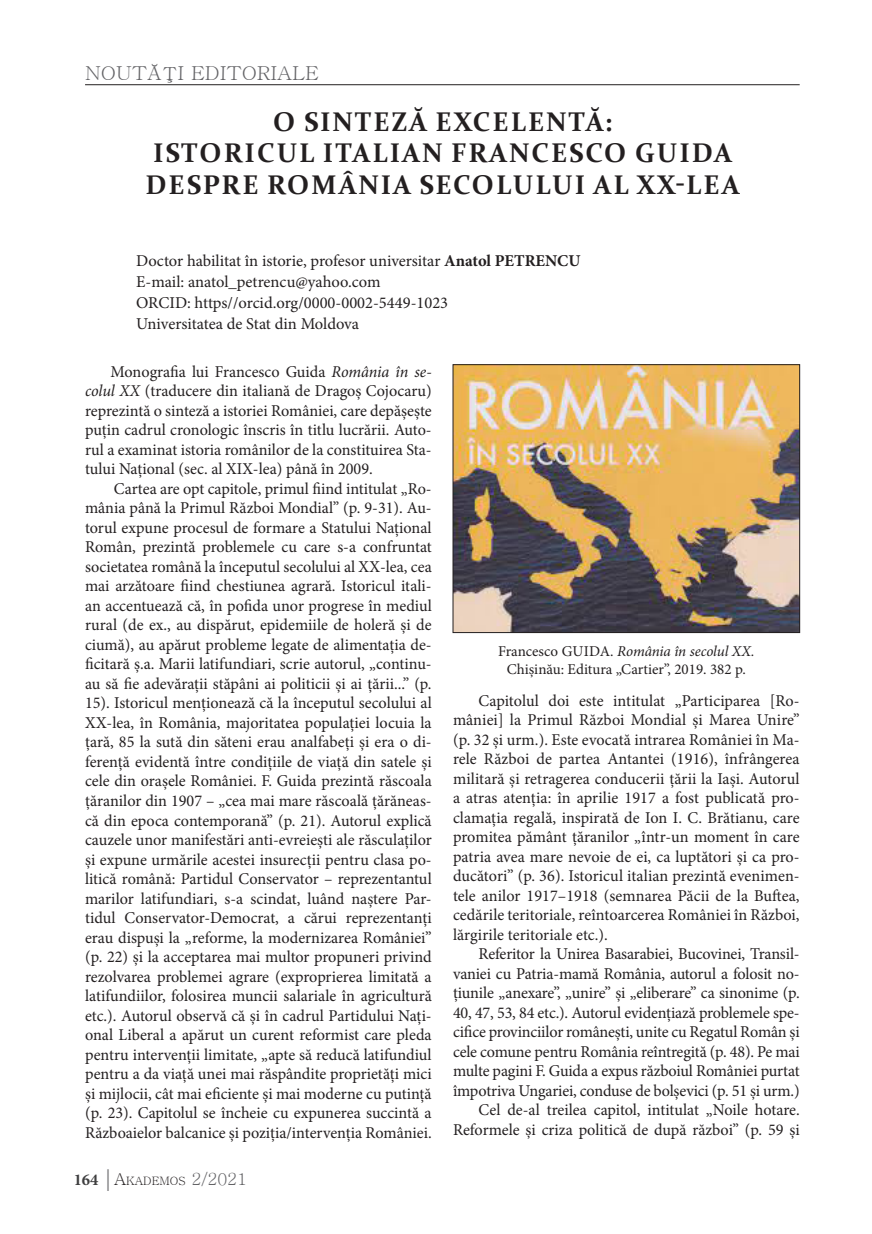
<style>
.page{position:relative;width:872px;height:1234px;background:#fff}
.page>*{position:absolute;margin:0;border:0;box-sizing:border-box;transform-origin:0 0}
.titluri{font:700 27px/31.5px "Constantia";letter-spacing:.07em;color:#231f20;text-align:center}
.t1{font:19.2px "Batang";color:#636366;scale:1.06 1}
.Text_de_baza{font:16.5px/19.5px "Minion Pro";color:#231f20;text-align:justify}
.Autor{font:16.5px "Minion Pro";color:#231f20}
.t2{font:15px "Minion Pro";color:#231f20}
.t3{font:italic 15px "Minion Pro";letter-spacing:-.005em;color:#231f20}
.t4{font:11.55px "Batang";color:#231f20}
.s1{font-weight:700}
.s2{font-style:italic}
.s3{font-style:normal}
.s4{font-family:"Minion Pro";font-weight:700;font-size:16.5px;color:#3e3e3f}
.s5{font-family:"Garamond";font-size:24px;color:#636366}
.s6{font-size:16.5px}
.s7{font-size:16.5px;color:#636366}
</style>
<div class="page">
<hr style="left:85px;top:84px;width:714px;height:1px;background:#231f20">
<img style="left:455px;top:366px;width:343px;height:264px">
<div style="left:453px;top:364px;width:347px;height:268px;border:1px solid #231f20"></div>
<p class="t1" style="left:85px;top:64px;width:222px">NOUTĂŢI EDITORIALE</p>
<p class="titluri" style="left:145px;top:105px;width:596px">O SINTEZĂ EXCELENTĂ:<br>ISTORICUL ITALIAN FRANCESCO GUIDA<br>DESPRE ROMÂNIA SECOLULUI AL XX-LEA</p>
<p class="Autor" style="left:136px;top:250px;width:446px">Doctor habilitat în istorie, profesor universitar <span class="s1">Anatol PETRENCU</span></p>
<p class="Autor" style="left:136px;top:271px;width:246px">E-mail: anatol_petrencu@yahoo.com</p>
<p class="Autor" style="left:136px;top:292px;width:314px">ORCID: https//orcid.org/0000-0002-5449-1023</p>
<p class="Autor" style="left:136px;top:313px;width:224px">Universitatea de Stat din Moldova</p>
<p class="Text_de_baza" style="left:85px;top:361px;width:348px;text-indent:26px">Monografia lui Francesco Guida <span class="s2">România în se&shy;colul XX</span> (traducere din italiană de Dragoș Cojocaru) reprezintă o sinteză a istoriei României, care depășește puțin cadrul cronologic înscris în titlu lucrării. Auto&shy;rul a examinat istoria românilor de la constituirea Sta&shy;tului Național (sec. al XIX-lea) până în 2009.</p>
<p class="Text_de_baza" style="left:85px;top:478px;width:348px;text-indent:29px">Cartea are opt capitole, primul fiind intitulat „Ro&shy;mânia până la Primul Război Mondial” (p. 9-31). Au&shy;torul expune procesul de formare a Statului Național Român, prezintă problemele cu care s-a confruntat societatea română la începutul secolului al XX-lea, cea mai arzătoare fiind chestiunea agrară. Istoricul itali&shy;an accentuează că, în pofida unor progrese în mediul rural (de ex., au dispărut, epidemiile de holeră și de ciumă), au apărut probleme legate de alimentația de&shy;ficitară ș.a. Marii latifundiari, scrie autorul, „continu&shy;au să fie adevărații stăpâni ai politicii și ai țării...” (p.<br>15). Istoricul menționează că la începutul secolului al XX-lea, în România, majoritatea populației locuia la țară, 85 la sută din săteni erau analfabeți și era o di&shy;ferență evidentă între condițiile de viață din satele și cele din orașele României. F. Guida prezintă răscoala țăranilor din 1907 – „cea mai mare răscoală țărăneas&shy;că din epoca contemporană” (p. 21). Autorul explică cauzele unor manifestări anti-evreiești ale răsculaților și expune urmările acestei insurecții pentru clasa po&shy;litică română: Partidul Conservator – reprezentantul marilor latifundiari, s-a scindat, luând naștere Par&shy;tidul Conservator-Democrat, a cărui reprezentanți erau dispuși la „reforme, la modernizarea României” (p. 22) și la acceptarea mai multor propuneri privind rezolvarea problemei agrare (exproprierea limitată a latifundiilor, folosirea muncii salariale în agricultură etc.). Autorul observă că și în cadrul Partidului Nați&shy;onal Liberal a apărut un curent reformist care pleda pentru intervenții limitate, „apte să reducă latifundiul pentru a da viață unei mai răspândite proprietăți mici și mijlocii, cât mai eficiente și mai moderne cu putință (p. 23). Capitolul se încheie cu expunerea succintă a Războaielor balcanice și poziția/intervenția României.</p>
<p class="t3" style="left:498px;top:640px;width:258px"><span class="s3">Francesco GUIDA.</span> România în secolul XX.</p>
<p class="t2" style="left:507px;top:658px;width:241px">Chișinău: Editura „Cartier”, 2019. 382 p.</p>
<p class="Text_de_baza" style="left:453px;top:690px;width:348px;text-indent:26px">Capitolul doi este intitulat „Participarea [Ro&shy;mâniei] la Primul Război Mondial și Marea Unire” (p. 32 și urm.). Este evocată intrarea României în Ma&shy;rele Război de partea Antantei (1916), înfrângerea militară și retragerea conducerii țării la Iași. Autorul a atras atenția: în aprilie 1917 a fost publicată pro&shy;clamația regală, inspirată de Ion I. C. Brătianu, care promitea pământ țăranilor „într-un moment în care patria avea mare nevoie de ei, ca luptători și ca pro&shy;ducători” (p. 36). Istoricul italian prezintă evenimen&shy;tele anilor 1917–1918 (semnarea Păcii de la Buftea, cedările teritoriale, reîntoarcerea României în Război, lărgirile teritoriale etc.).</p>
<p class="Text_de_baza" style="left:453px;top:944px;width:348px;text-indent:26px">Referitor la Unirea Basarabiei, Bucovinei, Transil&shy;vaniei cu Patria-mamă România, autorul a folosit no&shy;țiunile „anexare”, „unire” și „eliberare” ca sinonime (p.<br>40, 47, 53, 84 etc.). Autorul evidențiază problemele spe&shy;cifice provinciilor românești, unite cu Regatul Român și cele comune pentru România reîntregită (p. 48). Pe mai multe pagini F. Guida a expus războiul României purtat împotriva Ungariei, conduse de bolșevici (p. 51 și urm.)</p>
<p class="Text_de_baza" style="left:453px;top:1100px;width:348px;text-align:right">Cel de-al treilea capitol, intitulat „Noile hotare.<br>Reformele și criza politică de după război” (p. 59 și</p>
<p class="t4" style="left:74px;top:1175px;width:175px"><span class="s4">164</span> <span class="s5">|</span><span class="s6">A</span>KADEMOS <span class="s7">2/2021</span></p>
</div>
